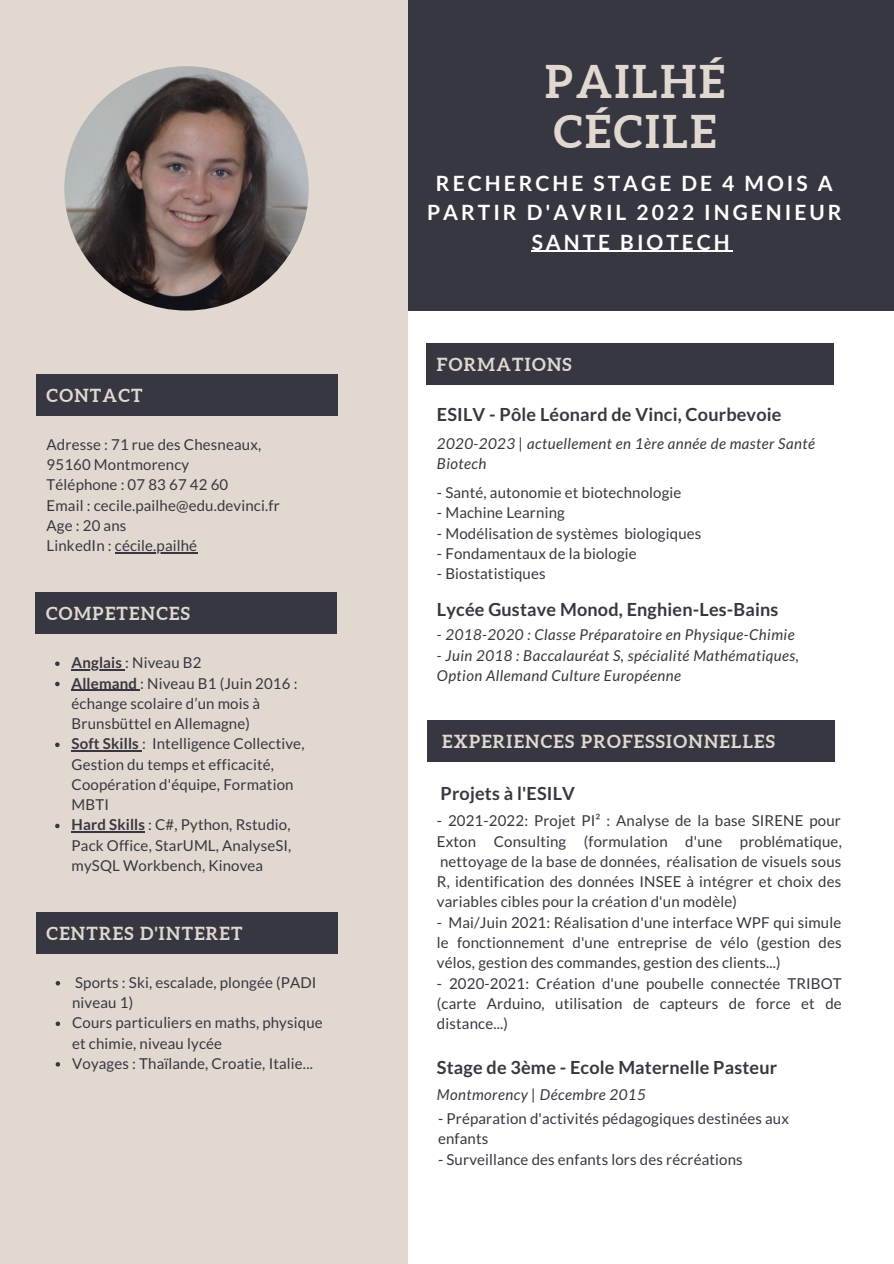
<style>
.page{position:relative;width:894px;height:1264px;background:#fff}
.page>*{position:absolute;margin:0;border:0;box-sizing:border-box;transform-origin:0 0}
.t1{font:700 45px "Aleo";letter-spacing:.06em;color:#e1d8cf}
.t2{font:700 21px/29.2px "Lato";letter-spacing:.14em;color:#fff;text-align:center}
.t3{font:700 18px "Lato";letter-spacing:.01em;color:#373741}
.t4{font:700 18px "Aleo";letter-spacing:.07em;color:#e1d8cf}
.t5{font:15px/20.2px "Lato";letter-spacing:.01em;color:#373741}
.t6{font:italic 15px/20.2px "Lato";letter-spacing:.03em;color:#373741}
.s1{font-weight:700}
</style>
<div class="page">
<div style="left:337px;top:0;width:556px;height:311px;background:#373741"></div>
<div style="left:0;top:0;width:408px;height:1263px;background:#e1d8cf"></div>
<div style="left:36px;top:911px;width:301px;height:42px;background:#373741"></div>
<svg style="left:56px;top:981px;width:4px;height:4px"></svg>
<svg style="left:56px;top:1021px;width:4px;height:5px"></svg>
<svg style="left:56px;top:1062px;width:4px;height:4px"></svg>
<div style="left:35px;top:592px;width:302px;height:42px;background:#373741"></div>
<svg style="left:55px;top:661px;width:5px;height:5px"></svg>
<hr style="left:72px;top:669px;width:53px;height:1px;background:#373741">
<svg style="left:55px;top:681px;width:5px;height:5px"></svg>
<hr style="left:72px;top:689px;width:68px;height:1px;background:#373741">
<svg style="left:55px;top:742px;width:5px;height:5px"></svg>
<hr style="left:72px;top:750px;width:70px;height:1px;background:#373741">
<svg style="left:55px;top:823px;width:5px;height:5px"></svg>
<hr style="left:72px;top:831px;width:73px;height:1px;background:#373741">
<div style="left:36px;top:374px;width:301px;height:41px;background:#373741"></div>
<hr style="left:115px;top:552px;width:82px;height:1px;background:#373741">
<img style="left:64px;top:66px;width:245px;height:244px;border-radius:50%">
<hr style="left:531px;top:251px;width:201px;height:1px;background:#fff">
<div style="left:427px;top:720px;width:407px;height:42px;background:#373741"></div>
<div style="left:426px;top:343px;width:408px;height:42px;background:#373741"></div>
<p class="t4" style="left:47px;top:385px;width:97px">CONTACT</p>
<p class="t5" style="left:47px;top:434px;width:216px">Adresse : 71 rue des Chesneaux,</p>
<p class="t5" style="left:47px;top:454px;width:144px">95160 Montmorency</p>
<p class="t5" style="left:47px;top:474px;width:183px">Téléphone : 07 83 67 42 60</p>
<p class="t5" style="left:47px;top:495px;width:234px">Email : cecile.pailhe@edu.devinci.fr</p>
<p class="t5" style="left:47px;top:515px;width:81px">Age : 20 ans</p>
<p class="t5" style="left:47px;top:535px;width:152px">LinkedIn : cécile.pailhé</p>
<p class="t4" style="left:46px;top:603px;width:145px">COMPETENCES</p>
<p class="t5" style="left:72px;top:652px;width:131px"><span class="s1">Anglais</span> : Niveau B2</p>
<p class="t5" style="left:72px;top:672px;width:227px"><span class="s1">Allemand</span> : Niveau B1 (Juin 2016 : échange scolaire d’un mois à<br>Brunsbüttel en Allemagne)</p>
<p class="t5" style="left:72px;top:733px;width:234px"><span class="s1">Soft Skills</span> : Intelligence Collective,<br>Gestion du temps et efficacité,<br>Coopération d'équipe, Formation<br>MBTI</p>
<p class="t5" style="left:72px;top:814px;width:221px;text-align:justify"><span class="s1">Hard Skills</span> : C#, Python, Rstudio, Pack Office, StarUML, AnalyseSI, mySQL Workbench, Kinovea</p>
<p class="t4" style="left:47px;top:922px;width:197px">CENTRES D'INTERET</p>
<p class="t5" style="left:72px;top:971px;width:246px">Sports : Ski, escalade, plongée (PADI niveau 1)</p>
<p class="t5" style="left:72px;top:1012px;width:252px">Cours particuliers en maths, physique et chimie, niveau lycée</p>
<p class="t5" style="left:72px;top:1052px;width:242px">Voyages : Thaïlande, Croatie, Italie...</p>
<p class="t1" style="left:545px;top:56px;width:181px">PAILHÉ</p>
<p class="t1" style="left:553px;top:106px;width:164px">CÉCILE</p>
<p class="t2" style="left:427px;top:168px;width:416px">RECHERCHE STAGE DE 4 MOIS A<br>PARTIR D'AVRIL 2022 INGENIEUR<br>SANTE BIOTECH</p>
<p class="t4" style="left:437px;top:354px;width:136px">FORMATIONS</p>
<p class="t3" style="left:437px;top:403px;width:346px">ESILV - Pôle Léonard de Vinci, Courbevoie</p>
<p class="t6" style="left:437px;top:433px;width:379px">2020-2023 | actuellement en 1ère année de master Santé<br>Biotech</p>
<p class="t5" style="left:437px;top:482px;width:246px">- Santé, autonomie et biotechnologie</p>
<p class="t5" style="left:437px;top:502px;width:129px">- Machine Learning</p>
<p class="t5" style="left:437px;top:522px;width:266px">- Modélisation de systèmes biologiques</p>
<p class="t5" style="left:437px;top:543px;width:201px">- Fondamentaux de la biologie</p>
<p class="t5" style="left:437px;top:563px;width:110px">- Biostatistiques</p>
<p class="t3" style="left:437px;top:598px;width:343px">Lycée Gustave Monod, Enghien-Les-Bains</p>
<p class="t6" style="left:437px;top:624px;width:359px">- 2018-2020 : Classe Préparatoire en Physique-Chimie</p>
<p class="t6" style="left:437px;top:644px;width:363px">- Juin 2018 : Baccalauréat S, spécialité Mathématiques,<br>Option Allemand Culture Européenne</p>
<p class="t4" style="left:442px;top:731px;width:334px">EXPERIENCES PROFESSIONNELLES</p>
<p class="t3" style="left:440px;top:782px;width:136px">Projets à l'ESILV</p>
<p class="t5" style="left:437px;top:810px;width:406px;text-align:justify">- 2021-2022: Projet PI² : Analyse de la base SIRENE pour Exton Consulting (formulation d'une problématique, nettoyage de la base de données, réalisation de visuels sous R, identification des données INSEE à intégrer et choix des variables cibles pour la création d'un modèle)</p>
<p class="t5" style="left:437px;top:911px;width:406px;text-align:justify">- Mai/Juin 2021: Réalisation d'une interface WPF qui simule le fonctionnement d'une entreprise de vélo (gestion des vélos, gestion des commandes, gestion des clients...)</p>
<p class="t5" style="left:437px;top:972px;width:406px;text-align:justify">- 2020-2021: Création d'une poubelle connectée TRIBOT (carte Arduino, utilisation de capteurs de force et de distance...)</p>
<p class="t3" style="left:437px;top:1056px;width:341px">Stage de 3ème - Ecole Maternelle Pasteur</p>
<p class="t5" style="left:438px;top:1108px;width:352px">- Préparation d'activités pédagogiques destinées aux enfants</p>
<p class="t5" style="left:438px;top:1148px;width:306px">- Surveillance des enfants lors des récréations</p>
<p class="t6" style="left:437px;top:1084px;width:210px">Montmorency | Décembre 2015</p>
</div>
